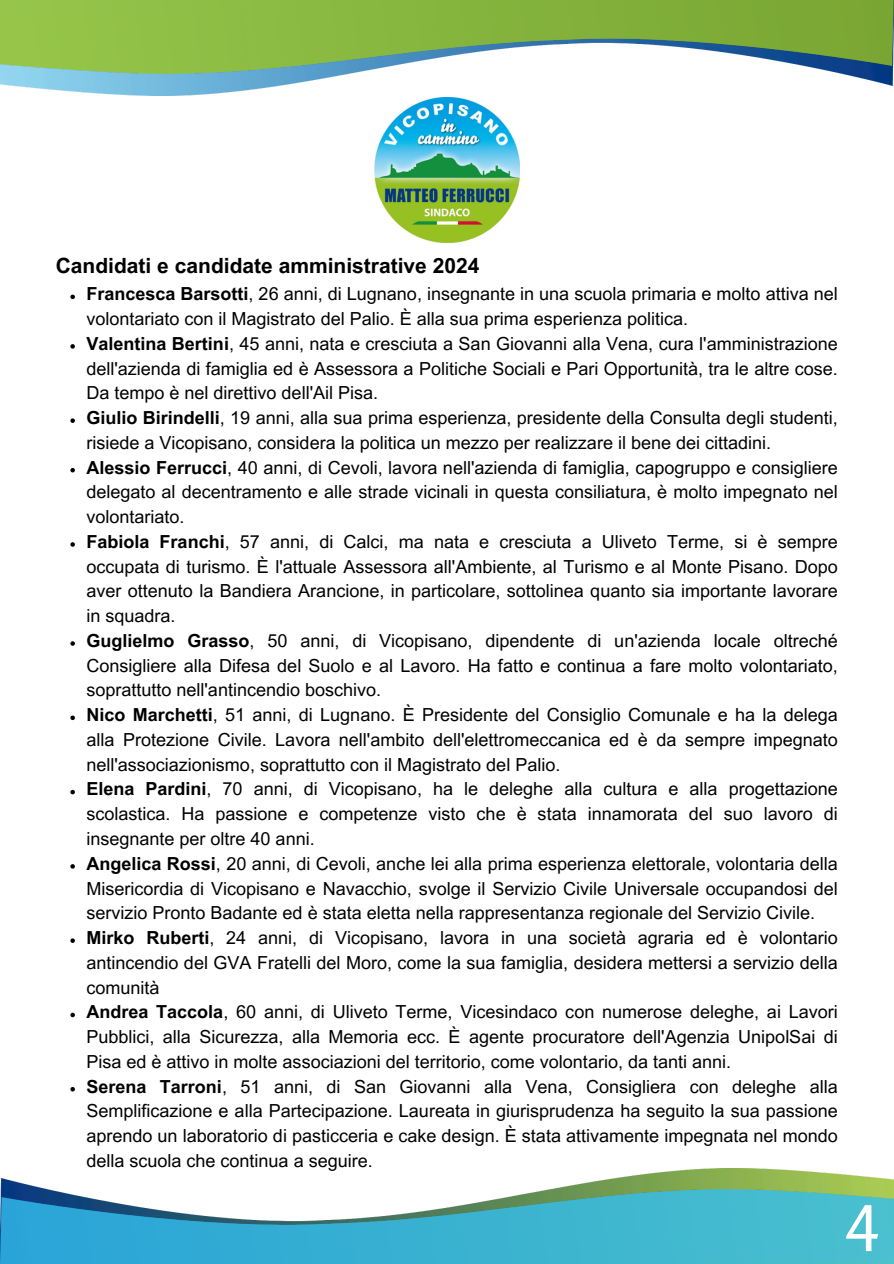
<style>
.page{position:relative;width:894px;height:1264px;background:#fff}
.page>*{position:absolute;margin:0;border:0;box-sizing:border-box;transform-origin:0 0}
.t1{font:67.2px "Rosario";color:#fff}
.t2{font:700 21px "Arial MT Pro";color:#000}
.t3{font:18px/24.8px "Arial MT Pro";color:#000;text-align:justify}
.s1{font-weight:700}
</style>
<div class="page">
<img style="left:0;top:1168px;width:893px;height:21px">
<img style="left:0;top:1189px;width:893px;height:73px">
<img style="left:0;top:74px;width:893px;height:21px">
<img style="left:0;top:0;width:893px;height:74px">
<img style="left:374px;top:97px;width:145px;height:145px">
<svg style="left:70px;top:294px;width:5px;height:5px"></svg>
<svg style="left:70px;top:344px;width:5px;height:4px"></svg>
<svg style="left:70px;top:418px;width:5px;height:5px"></svg>
<svg style="left:70px;top:468px;width:5px;height:4px"></svg>
<svg style="left:70px;top:542px;width:5px;height:4px"></svg>
<svg style="left:70px;top:641px;width:5px;height:4px"></svg>
<svg style="left:70px;top:715px;width:5px;height:5px"></svg>
<svg style="left:70px;top:789px;width:5px;height:5px"></svg>
<svg style="left:70px;top:864px;width:5px;height:4px"></svg>
<svg style="left:70px;top:938px;width:5px;height:4px"></svg>
<svg style="left:70px;top:1012px;width:5px;height:5px"></svg>
<svg style="left:70px;top:1087px;width:5px;height:4px"></svg>
<h1 class="t2" style="left:56px;top:258px;width:425px">Candidati e candidate amministrative 2024</h1>
<p class="t3" style="left:86px;top:284px;width:752px"><span class="s1">Francesca Barsotti</span>, 26 anni, di Lugnano, insegnante in una scuola primaria e molto attiva nel volontariato con il Magistrato del Palio. È alla sua prima esperienza politica.</p>
<p class="t3" style="left:86px;top:333px;width:752px"><span class="s1">Valentina Bertini</span>, 45 anni, nata e cresciuta a San Giovanni alla Vena, cura l'amministrazione dell'azienda di famiglia ed è Assessora a Politiche Sociali e Pari Opportunità, tra le altre cose.<br>Da tempo è nel direttivo dell'Ail Pisa.</p>
<p class="t3" style="left:86px;top:407px;width:752px"><span class="s1">Giulio Birindelli</span>, 19 anni, alla sua prima esperienza, presidente della Consulta degli studenti, risiede a Vicopisano, considera la politica un mezzo per realizzare il bene dei cittadini.</p>
<p class="t3" style="left:86px;top:457px;width:752px"><span class="s1">Alessio Ferrucci</span>, 40 anni, di Cevoli, lavora nell'azienda di famiglia, capogruppo e consigliere delegato al decentramento e alle strade vicinali in questa consiliatura, è molto impegnato nel volontariato.</p>
<p class="t3" style="left:86px;top:531px;width:752px"><span class="s1">Fabiola Franchi</span>, 57 anni, di Calci, ma nata e cresciuta a Uliveto Terme, si è sempre occupata di turismo. È l'attuale Assessora all'Ambiente, al Turismo e al Monte Pisano. Dopo aver ottenuto la Bandiera Arancione, in particolare, sottolinea quanto sia importante lavorare in squadra.</p>
<p class="t3" style="left:86px;top:630px;width:752px"><span class="s1">Guglielmo Grasso</span>, 50 anni, di Vicopisano, dipendente di un'azienda locale oltreché Consigliere alla Difesa del Suolo e al Lavoro. Ha fatto e continua a fare molto volontariato, soprattutto nell'antincendio boschivo.</p>
<p class="t3" style="left:86px;top:704px;width:752px"><span class="s1">Nico Marchetti</span>, 51 anni, di Lugnano. È Presidente del Consiglio Comunale e ha la delega alla Protezione Civile. Lavora nell'ambito dell'elettromeccanica ed è da sempre impegnato nell'associazionismo, soprattutto con il Magistrato del Palio.</p>
<p class="t3" style="left:86px;top:779px;width:752px"><span class="s1">Elena Pardini</span>, 70 anni, di Vicopisano, ha le deleghe alla cultura e alla progettazione scolastica. Ha passione e competenze visto che è stata innamorata del suo lavoro di insegnante per oltre 40 anni.</p>
<p class="t3" style="left:86px;top:853px;width:752px"><span class="s1">Angelica Rossi</span>, 20 anni, di Cevoli, anche lei alla prima esperienza elettorale, volontaria della Misericordia di Vicopisano e Navacchio, svolge il Servizio Civile Universale occupandosi del servizio Pronto Badante ed è stata eletta nella rappresentanza regionale del Servizio Civile.</p>
<p class="t3" style="left:86px;top:927px;width:752px"><span class="s1">Mirko Ruberti</span>, 24 anni, di Vicopisano, lavora in una società agraria ed è volontario antincendio del GVA Fratelli del Moro, come la sua famiglia, desidera mettersi a servizio della comunità</p>
<p class="t3" style="left:86px;top:1001px;width:752px"><span class="s1">Andrea Taccola</span>, 60 anni, di Uliveto Terme, Vicesindaco con numerose deleghe, ai Lavori Pubblici, alla Sicurezza, alla Memoria ecc. È agente procuratore dell'Agenzia UnipolSai di Pisa ed è attivo in molte associazioni del territorio, come volontario, da tanti anni.</p>
<p class="t3" style="left:86px;top:1076px;width:752px"><span class="s1">Serena Tarroni</span>, 51 anni, di San Giovanni alla Vena, Consigliera con deleghe alla Semplificazione e alla Partecipazione. Laureata in giurisprudenza ha seguito la sua passione aprendo un laboratorio di pasticceria e cake design. È stata attivamente impegnata nel mondo della scuola che continua a seguire.</p>
<p class="t1" style="left:845px;top:1172px;width:35px">4</p>
</div>
